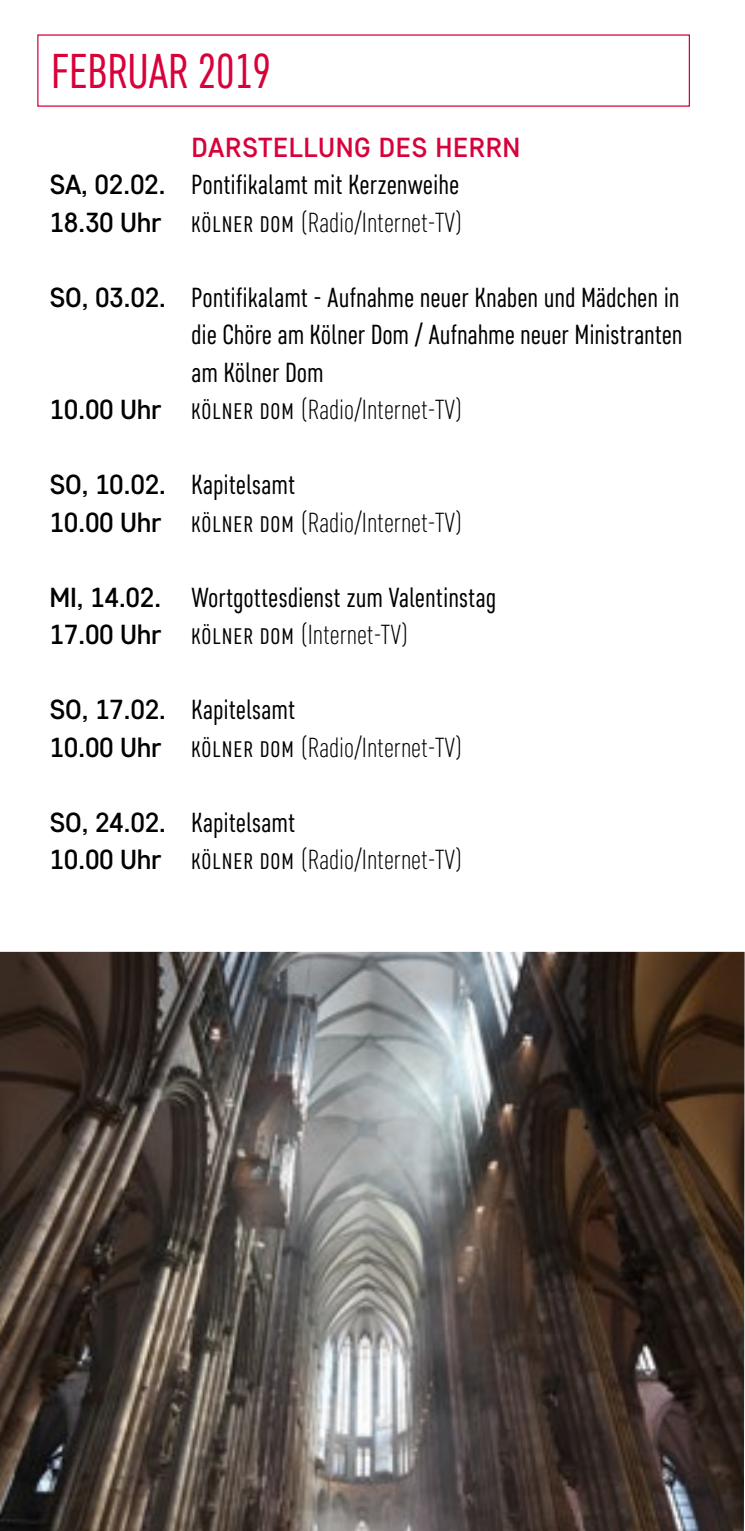
<style>
.page{position:relative;width:745px;height:1531px;background:#fff}
.page>*{position:absolute;margin:0;border:0;box-sizing:border-box;transform-origin:0 0}
.t1{font:48.75px "Core Sans D37 Cn";letter-spacing:.01em;color:#d8023b}
.t2{font:27.5px/37.5px "Core Sans D37 Cn";letter-spacing:.02em;color:#000;text-align:justify}
.t3{font:300 27.5px "Core Sans D27 Cn";letter-spacing:.02em;color:#000}
.t4{font:500 27.5px "Core Sans D45";letter-spacing:.02em;color:#d8023b}
.s1{font-family:"Core Sans D45";font-weight:500}
.s2{font-family:"Core Sans D37 Cn";font-weight:400;font-size:22.5px}
</style>
<div class="page">
<img style="left:0;top:952px;width:744px;height:579px">
<h1 class="t1" style="left:51px;top:42px;width:221px">FEBRUAR 2019</h1>
<p class="t4" style="left:191px;top:129px;width:330px">DARSTELLUNG DES HERRN</p>
<p class="t2" style="left:50px;top:165px;width:410px"><span class="s1">SA, 02.02.</span> Pontifikalamt mit Kerzenweihe</p>
<p class="t3" style="left:50px;top:205px;width:414px"><span class="s1">18.30 Uhr</span> <span class="s2">KÖLNER DOM</span> (Radio/Internet-TV)</p>
<p class="t2" style="left:191px;top:278px;width:492px;text-indent:-142px"><span class="s1">SO, 03.02.</span> Pontifikalamt - Aufnahme neuer Knaben und Mädchen in die Chöre am Kölner Dom / Aufnahme neuer Ministranten am Kölner Dom</p>
<p class="t3" style="left:50px;top:393px;width:414px"><span class="s1">10.00 Uhr</span> <span class="s2">KÖLNER DOM</span> (Radio/Internet-TV)</p>
<p class="t2" style="left:50px;top:465px;width:247px"><span class="s1">SO, 10.02.</span> Kapitelsamt</p>
<p class="t3" style="left:50px;top:505px;width:414px"><span class="s1">10.00 Uhr</span> <span class="s2">KÖLNER DOM</span> (Radio/Internet-TV)</p>
<p class="t2" style="left:50px;top:578px;width:447px"><span class="s1">MI, 14.02.</span> Wortgottesdienst zum Valentinstag</p>
<p class="t3" style="left:50px;top:618px;width:360px"><span class="s1">17.00 Uhr</span> <span class="s2">KÖLNER DOM</span> (Internet-TV)</p>
<p class="t2" style="left:50px;top:690px;width:247px"><span class="s1">SO, 17.02.</span> Kapitelsamt</p>
<p class="t3" style="left:50px;top:730px;width:414px"><span class="s1">10.00 Uhr</span> <span class="s2">KÖLNER DOM</span> (Radio/Internet-TV)</p>
<p class="t2" style="left:50px;top:803px;width:247px"><span class="s1">SO, 24.02.</span> Kapitelsamt</p>
<p class="t3" style="left:50px;top:843px;width:414px"><span class="s1">10.00 Uhr</span> <span class="s2">KÖLNER DOM</span> (Radio/Internet-TV)</p>
</div>
